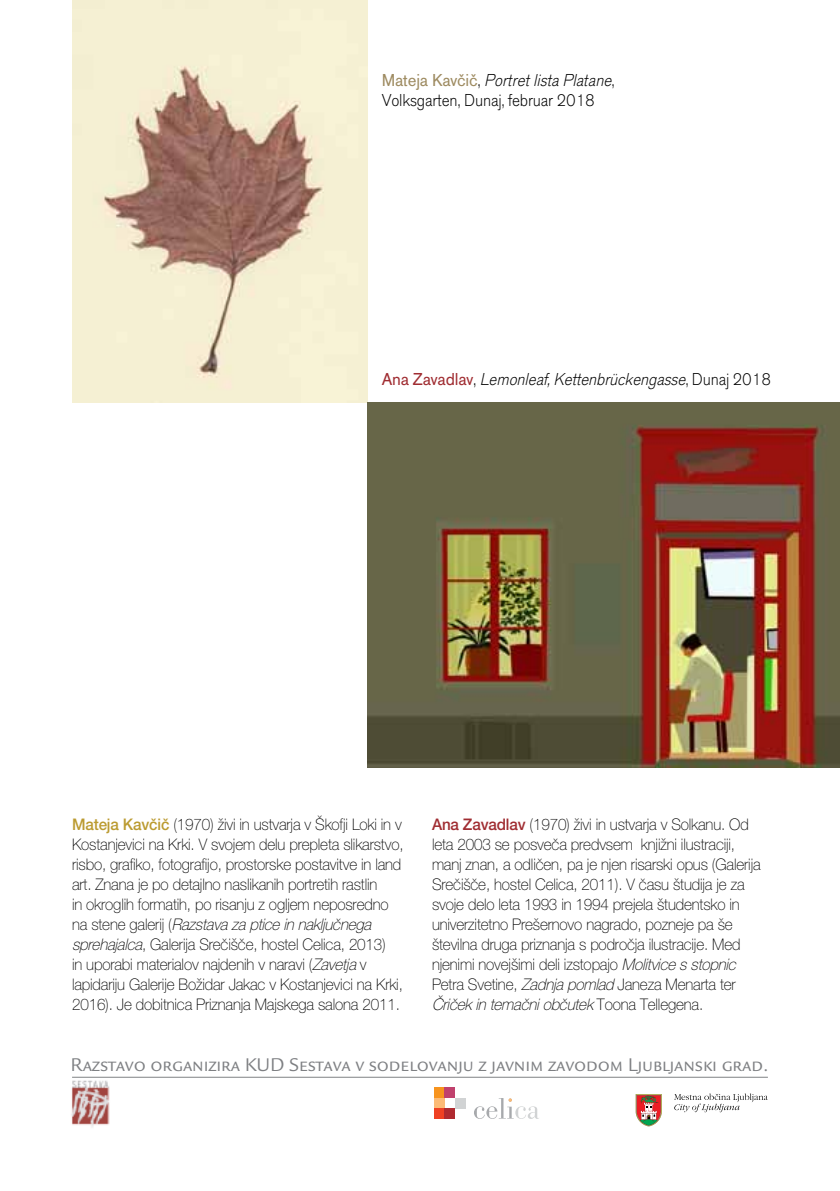
<style>
.page{position:relative;width:840px;height:1191px;background:#fff}
.page>*{position:absolute;margin:0;border:0;box-sizing:border-box;transform-origin:0 0}
.t1{font:20px "Legacy San X";letter-spacing:-.005em;color:#7e8083}
.t2{font:300 18px/20px "Accius X";letter-spacing:-.01em;color:#000;scale:.96 1}
.t3{font:italic 300 18px "Accius X";color:#000;scale:.96 1}
.t4{font:100 16px/20px "Helvetica X";letter-spacing:-.01em;color:#000;scale:.95 1}
.s1{font-weight:400;color:#9e8b61}
.s2{font-style:italic}
.s3{font-weight:400;font-style:normal;color:#a02d32}
.s4{font-style:normal}
.s5{font-weight:500;color:#bb9b31}
.s6{font-weight:500;color:#a02d32}
</style>
<div class="page">
<img style="left:71px;top:1077px;width:40px;height:50px">
<img style="left:72px;top:0;width:295px;height:403px">
<img style="left:367px;top:403px;width:472px;height:364px">
<hr style="left:72px;top:1076px;width:695px;height:1px;background:#808285">
<svg style="left:474px;top:1098px;width:65px;height:21px"></svg>
<div style="left:434px;top:1087px;width:10px;height:11px;background:#f7941e"></div>
<div style="left:434px;top:1098px;width:10px;height:10px;background:#fcbb76"></div>
<div style="left:454px;top:1098px;width:11px;height:10px;background:#d1d3d4"></div>
<div style="left:434px;top:1108px;width:10px;height:10px;background:#ef4123"></div>
<div style="left:444px;top:1087px;width:10px;height:11px;background:#c0416d"></div>
<div style="left:444px;top:1108px;width:10px;height:10px;background:#af2a30"></div>
<svg style="left:674px;top:1093px;width:93px;height:19px"></svg>
<svg style="left:635px;top:1094px;width:26px;height:32px"></svg>
<p class="t2" style="left:381px;top:70px;width:245px"><span class="s1">M at ej a Kav č i č</span> , <span class="s2">PortretlistaPlatane</span>,<br>Volksgarten, Dunaj, februar 2018</p>
<p class="t3" style="left:381px;top:369px;width:407px"><span class="s3">A n a Z ava d l av</span> <span class="s4">,</span> Lemonleaf,Kettenbrückengasse<span class="s4">, D u n aj 2 0 1 8</span></p>
<p class="t4" style="left:72px;top:814px;width:350px"><span class="s5">Mateja Kavčič</span> (1970) živi in ustvarja v Škofji Loki in v Kostanjevici na Krki. V svojem delu prepleta slikarstvo, risbo, grafiko, fotografijo, prostorske postavitve in land art. Znana je po detajlno naslikanih portretih rastlin<br>in okroglih formatih, po risanju z ogljem neposredno<br>n a s t e n e g a l e r i j ( <span class="s2">Razstava za ptice in naključnega sprehajalca</span>, Galerija Srečišče, hostel Celica, 2013)<br>in uporabi materialov najdenih v naravi (<span class="s2">Zavetja</span> v lapidariju Galerije Božidar Jakac v Kostanjevici na Krki, 2016). Je dobitnica Priznanja Majskega salona 2011.</p>
<p class="t4" style="left:432px;top:814px;width:347px"><span class="s6">Ana Zavadlav</span> (1970) živi in ustvarja v Solkanu. Od leta 2003 se posveča predvsem knjižni ilustraciji, manj znan, a odličen, pa je njen risarski opus (Galerija Srečišče, hostel Celica, 2011). V času študija je za svoje delo leta 1993 in 1994 prejela študentsko in univerzitetno Prešernovo nagrado, pozneje pa še številna druga priznanja s področja ilustracije. Med njenimi novejšimi deli izstopajo <span class="s2">Molitvice sstopnic </span>Petra Svetine, <span class="s2">Zadnja pomlad</span> Janeza Menarta ter <span class="s2">Čričekin temačniobčutek</span>T o o n a T e l l e g e n a .</p>
<p class="t1" style="left:71px;top:1053px;width:699px">Razstavo organizira KUD Sestava v sodelovanju z javnim zavodom Ljubljanski grad.</p>
</div>
